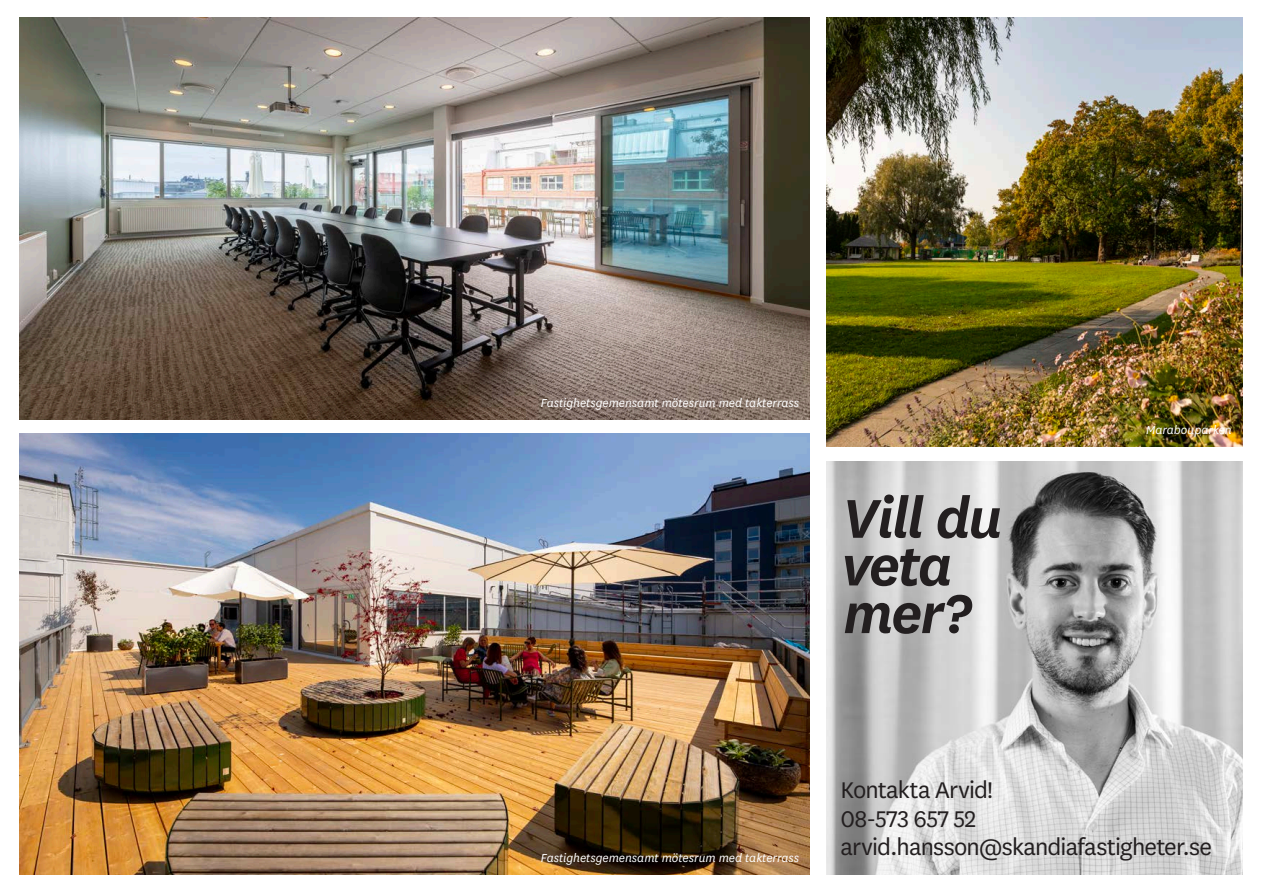
<style>
.page{position:relative;width:1263px;height:893px;background:#fff}
.page>*{position:absolute;margin:0;border:0;box-sizing:border-box;transform-origin:0 0}
.t1{font:italic 600 63.9px/47.7px "Skandia Sans";letter-spacing:-.04em;color:#231f20}
.t2{font:26.55px "Skandia Sans";letter-spacing:-.025em;color:#231f20}
.t3{font:italic 13.5px "Skandia Sans";color:#fff}
</style>
<div class="page">
<img style="left:19px;top:17px;width:791px;height:402px">
<img style="left:826px;top:17px;width:416px;height:430px">
<img style="left:19px;top:433px;width:791px;height:441px">
<img style="left:826px;top:461px;width:416px;height:413px">
<p class="t3" style="left:541px;top:394px;width:260px">Fastighetsgemensamt mötesrum med takterrass</p>
<p class="t1" style="left:842px;top:491px;width:162px">Vill du veta mer?</p>
<p class="t3" style="left:1146px;top:421px;width:87px">Marabouparken</p>
<p class="t3" style="left:541px;top:849px;width:260px">Fastighetsgemensamt mötesrum med takterrass</p>
<p class="t2" style="left:841px;top:773px;width:154px">Kontakta Arvid!</p>
<p class="t2" style="left:841px;top:801px;width:137px">08-573 657 52</p>
<p class="t2" style="left:841px;top:830px;width:373px">arvid.hansson@skandiafastigheter.se</p>
</div>
